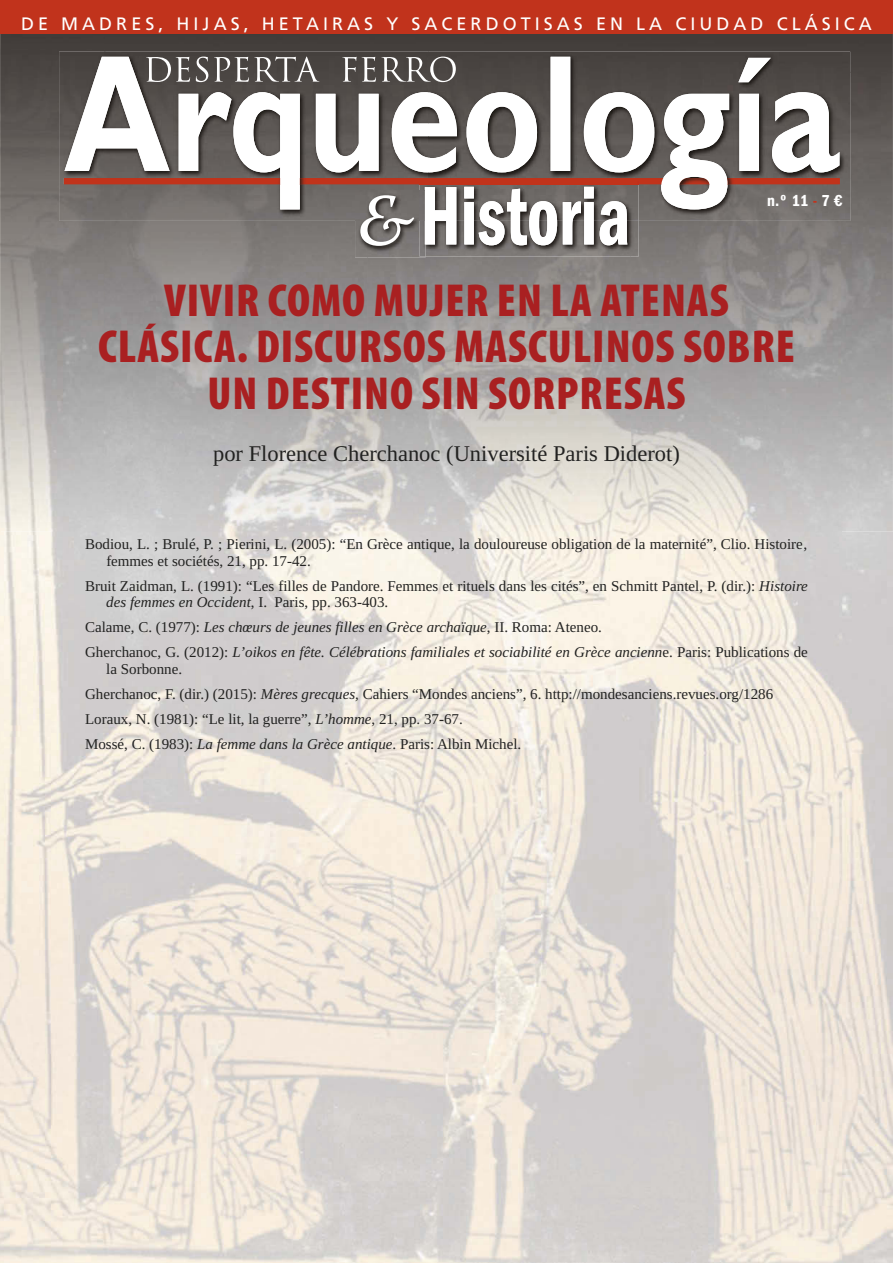
<style>
.page{position:relative;width:893px;height:1263px;background:#fff}
.page>*{position:absolute;margin:0;border:0;box-sizing:border-box;transform-origin:0 0}
.t1{font:900 condensed 46.5px/46.5px "Myriad Pro";letter-spacing:.02em;color:#a92021;text-align:center}
.t2{font:22.5px "Liberation Serif";color:#222221}
.t3{font:18px "Frutiger LT Std";letter-spacing:.225em;color:#fff}
.t4{font:600 condensed 16.5px "Franklin Gothic LT";color:#fff}
.t5{font:15px/25px "Liberation Serif";color:#222221}
.t6{font:italic 15px/25px "Liberation Serif";color:#222221}
.s1{color:#c1331c}
.s2{font-style:italic}
.s3{font-style:normal}
</style>
<div class="page">
<img style="left:0;top:532px;width:51px;height:731px">
<img style="left:842px;top:532px;width:51px;height:731px">
<img style="left:51px;top:532px;width:684px;height:731px">
<img style="left:735px;top:532px;width:107px;height:731px">
<img style="left:0;top:34px;width:105px;height:498px">
<div style="left:105px;top:34px;width:788px;height:38px;background:#423d3a"></div>
<img style="left:841px;top:72px;width:52px;height:460px">
<img style="left:105px;top:221px;width:262px;height:311px">
<img style="left:631px;top:221px;width:210px;height:311px">
<img style="left:367px;top:257px;width:264px;height:275px">
<img style="left:59px;top:52px;width:369px;height:169px">
<img style="left:428px;top:52px;width:422px;height:126px">
<img style="left:638px;top:178px;width:212px;height:43px">
<svg style="left:64px;top:57px;width:775px;height:152px"></svg>
<svg style="left:146px;top:57px;width:310px;height:25px"></svg>
<div style="left:0;top:0;width:893px;height:34px;background:#c1331c"></div>
<img style="left:355px;top:221px;width:283px;height:36px">
<img style="left:420px;top:182px;width:218px;height:39px">
<svg style="left:425px;top:187px;width:202px;height:58px"></svg>
<img style="left:355px;top:190px;width:65px;height:31px">
<img style="left:420px;top:190px;width:6px;height:67px">
<img style="left:425px;top:190px;width:1px;height:54px">
<svg style="left:360px;top:195px;width:54px;height:51px"></svg>
<p class="t3" style="left:21px;top:16px;width:852px">DE MADRES, HIJAS, HETAIRAS Y SACERDOTISAS EN LA CIUDAD CLÁSICA</p>
<p class="t4" style="left:767px;top:191px;width:77px">n.º 11 <span class="s1">-</span> 7 €</p>
<h1 class="t1" style="left:98px;top:281px;width:698px">VIVIR COMO MUJER EN LA ATENAS<br>CLÁSICA. DISCURSOS MASCULINOS SOBRE<br>UN DESTINO SIN SORPRESAS</h1>
<h2 class="t2" style="left:213px;top:440px;width:468px">por Florence Cherchanoc (Université Paris Diderot)</h2>
<p class="t5" style="left:106px;top:536px;width:703px;line-height:16.5px;text-indent:-21px">Bodiou, L. ; Brulé, P. ; Pierini, L. (2005): “En Grèce antique, la douloureuse obligation de la maternité”, Clio. Histoire‚ femmes et sociétés, 21, pp. 17-42.</p>
<p class="t5" style="left:106px;top:577px;width:703px;line-height:16.5px;text-indent:-21px">Bruit Zaidman, L. (1991): “Les filles de Pandore. Femmes et rituels dans les cités”, en Schmitt Pantel, P. (dir.): <span class="s2">Histoire des femmes en Occident</span>, I. Paris, pp. 363-403.</p>
<p class="t6" style="left:85px;top:615px;width:724px"><span class="s3">Calame, C. (1977):</span> Les chœurs de jeunes filles en Grèce archaïque<span class="s3">, II. Roma: Ateneo.<br>Gherchanoc, G. (2012):</span> L’oikos en fête. Célébrations familiales et sociabilité en Grèce ancienn<span class="s3">e. Paris: Publications de</span></p>
<p class="t5" style="left:85px;top:656px;width:690px;text-indent:21px">la Sorbonne.<br>Gherchanoc, F. (dir.) (2015): <span class="s2">Mères grecques,</span> Cahiers “Mondes anciens”, 6. http://mondesanciens.revues.org/1286<br>Loraux, N. (1981): “Le lit, la guerre”, <span class="s2">L’homme</span>, 21, pp. 37-67.<br>Mossé, C. (1983): <span class="s2">La femme dans la Grèce antique</span>. Paris: Albin Michel.</p>
</div>
